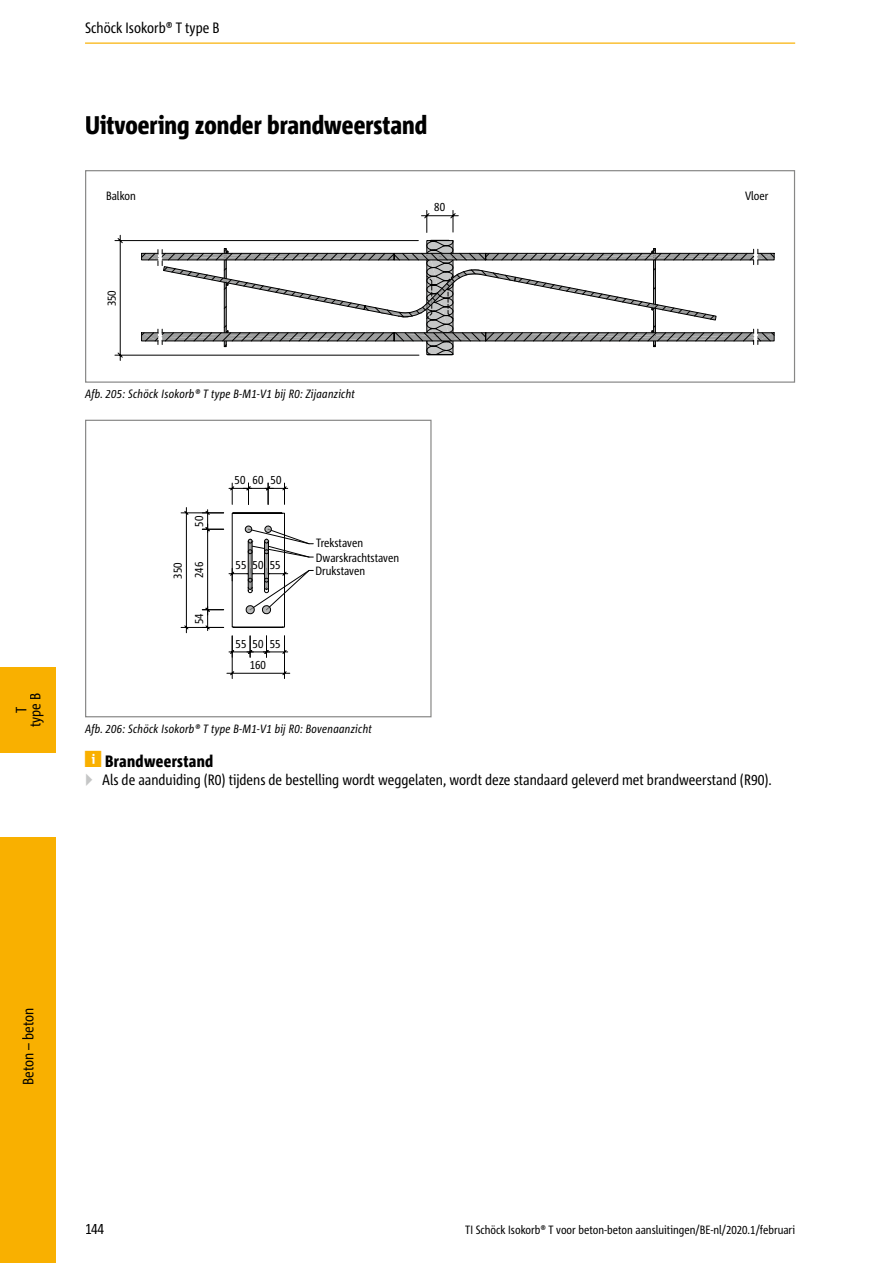
<style>
.page{position:relative;width:893px;height:1263px;background:#fff}
.page>*{position:absolute;margin:0;border:0;box-sizing:border-box;transform-origin:0 0}
.t1{font:800 condensed 25.5px "Corpid Schoeck";color:#000}
.t2{font:800 condensed 16.5px "Corpid Schoeck";letter-spacing:.02em;color:#000}
.t3{font:condensed 15px/14.1px "Corpid Schoeck";color:#000;text-align:center}
.t4{font:condensed 12px/14px "Corpid Schoeck";color:#000;text-align:center}
.t5{font:italic condensed 12px "Corpid Schoeck";letter-spacing:.02em;color:#000}
.s1{color:#c5c6c6}
</style>
<div class="page">
<svg style="left:114px;top:210px;width:661px;height:151px"></svg>
<div style="left:85px;top:170px;width:710px;height:213px;border:1px solid #878786"></div>
<svg style="left:181px;top:482px;width:133px;height:197px"></svg>
<div style="left:85px;top:420px;width:347px;height:297px;border:1px solid #878786"></div>
<div style="left:0;top:837px;width:55px;height:426px;background:#f9b000"></div>
<div style="left:0;top:668px;width:55px;height:85px;background:#f9b000"></div>
<hr style="left:85px;top:43px;width:710px;height:1px;background:#f9b000">
<p class="t3" style="left:14px;top:727px;width:36px;rotate:-90deg">T<br>type B</p>
<p class="t3" style="left:85px;top:20px;width:136px">Schöck Isokorb® T type B</p>
<h1 class="t1" style="left:85px;top:109px;width:344px">Uitvoering zonder brandweerstand</h1>
<p class="t4" style="left:106px;top:189px;width:31px">Balkon</p>
<p class="t4" style="left:745px;top:189px;width:25px">Vloer</p>
<p class="t4" style="left:105px;top:306px;width:18px;rotate:-90deg">350</p>
<p class="t5" style="left:85px;top:387px;width:271px">Afb. 205: Schöck Isokorb® T type B-M1-V1 bij R0: Zijaanzicht</p>
<p class="t4" style="left:192px;top:527px;width:12px;rotate:-90deg">50</p>
<p class="t4" style="left:171px;top:578px;width:18px;rotate:-90deg">350</p>
<p class="t4" style="left:192px;top:578px;width:18px;rotate:-90deg">246</p>
<p class="t4" style="left:192px;top:624px;width:12px;rotate:-90deg">54</p>
<p class="t4" style="left:235px;top:473px;width:48px">50 60 50</p>
<p class="t4" style="left:236px;top:558px;width:47px">55 50 55</p>
<p class="t4" style="left:236px;top:632px;width:47px;line-height:21.3px">55 50 55<br>160</p>
<p class="t4" style="left:316px;top:536px;width:85px;text-align:left">Trekstaven<br>Dwarskrachtstaven<br>Drukstaven</p>
<p class="t4" style="left:434px;top:200px;width:12px">80</p>
<p class="t5" style="left:85px;top:721px;width:288px">Afb. 206: Schöck Isokorb® T type B-M1-V1 bij R0: Bovenaanzicht</p>
<h2 class="t2" style="left:105px;top:751px;width:110px">Brandweerstand</h2>
<p class="t3" style="left:85px;top:773px;width:688px"><span class="s1">▶</span> Als de aanduiding (R0) tijdens de bestelling wordt weggelaten, wordt deze standaard geleverd met brandweerstand (R90).</p>
<p class="t3" style="left:21px;top:1085px;width:79px;rotate:-90deg">Beton – beton</p>
<p class="t3" style="left:85px;top:1222px;width:21px">144</p>
<p class="t4" style="left:465px;top:1223px;width:331px">TI Schöck Isokorb® T voor beton-beton aansluitingen/BE-nl/2020.1/februari</p>
</div>
